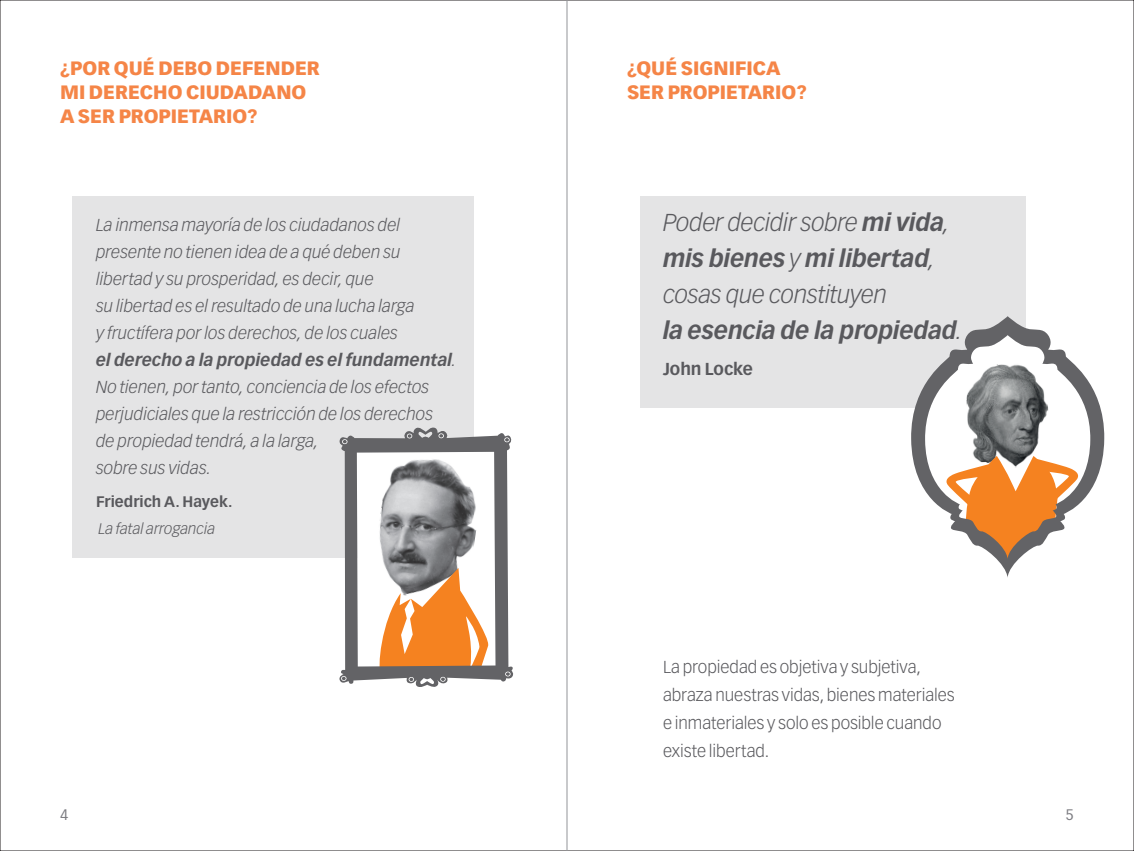
<style>
.page{position:relative;width:1134px;height:851px;background:#fff}
.page>*{position:absolute;margin:0;border:0;box-sizing:border-box;transform-origin:0 0}
.t1{font:italic 700 24px/36px "Vectora LT Std";letter-spacing:-.01em;color:#59595d}
.t2{font:900 19px/24px "Vectora LT Std";color:#f58547}
.t3{font:italic 300 17px/27px "Vectora LT Std";color:#59595d}
.t4{font:300 17px/28px "Vectora LT Std";letter-spacing:-.005em;color:#59595d}
.t5{font:700 17px "Vectora LT Std";color:#59595d}
.t6{font:700 15px "Vectora LT Std";letter-spacing:.005em;color:#59595d}
.t7{font:italic 300 15px "Vectora LT Std";color:#59595d}
.t8{font:15px "Vectora LT Std";color:#7c7c81}
.s1{font-weight:700}
.s2{font-weight:300}
</style>
<div class="page">
<div style="left:73px;top:196px;width:401px;height:361px;background:#e4e4e5"></div>
<div style="left:640px;top:196px;width:385px;height:211px;background:#e4e4e5"></div>
<svg style="left:338px;top:427px;width:176px;height:260px;fill:#636366"></svg>
<svg style="left:438px;top:433px;width:6px;height:5px"></svg>
<svg style="left:407px;top:433px;width:5px;height:5px"></svg>
<svg style="left:342px;top:439px;width:5px;height:5px"></svg>
<svg style="left:504px;top:437px;width:6px;height:5px"></svg>
<svg style="left:357px;top:452px;width:138px;height:232px"></svg>
<svg style="left:505px;top:671px;width:6px;height:5px"></svg>
<svg style="left:341px;top:676px;width:5px;height:4px"></svg>
<svg style="left:910px;top:316px;width:195px;height:261px"></svg>
<hr style="left:567px;top:0;width:1px;height:850px;background:#939598">
<p class="t2" style="left:60px;top:56px;width:261px">¿POR QUÉ DEBO DEFENDER<br>MI DERECHO CIUDADANO<br>A SER PROPIETARIO?</p>
<p class="t3" style="left:96px;top:211px;width:362px">La inmensa mayoría de los ciudadanos del presente no tienen idea de a qué deben su libertad y su prosperidad, es decir, que<br>su libertad es el resultado de una lucha larga<br>y fructífera por los derechos, de los cuales<br><span class="s1">el derecho a la propiedad es el fundamental</span>.<br>No tienen, por tanto, conciencia de los efectos perjudiciales que la restricción de los derechos<br>de propiedad tendrá, a la larga,<br>sobre sus vidas.</p>
<p class="t6" style="left:96px;top:492px;width:138px">Friedrich A. Hayek.</p>
<p class="t7" style="left:99px;top:520px;width:118px">La fatal arrogancia</p>
<p class="t2" style="left:627px;top:56px;width:181px">¿QUÉ SIGNIFICA<br>SER PROPIETARIO?</p>
<h1 class="t1" style="left:663px;top:204px;width:301px"><span class="s2">Poder decidir sobre</span> mi vida<span class="s2">, </span>mis bienes <span class="s2">y</span> mi libertad<span class="s2">, cosas que constituyen<br></span>la esencia de la propiedad<span class="s2">.</span></h1>
<p class="t5" style="left:663px;top:358px;width:91px">John Locke</p>
<p class="t4" style="left:663px;top:653px;width:293px">La propiedad es objetiva y subjetiva, abraza nuestras vidas, bienes materiales e inmateriales y solo es posible cuando existe libertad.</p>
<p class="t8" style="left:60px;top:806px;width:10px">4</p>
<p class="t8" style="left:1066px;top:806px;width:10px">5</p>
</div>
